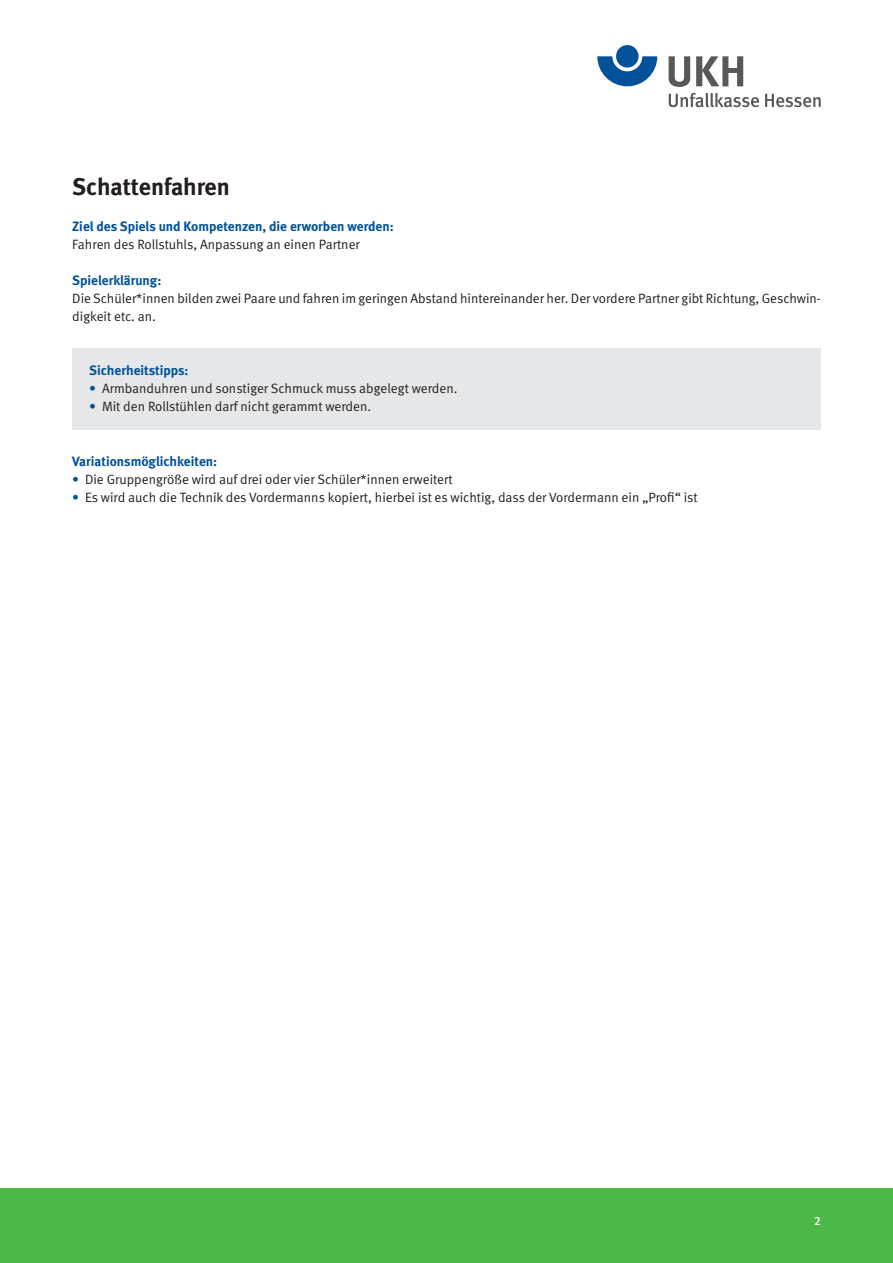
<style>
.page{position:relative;width:893px;height:1263px;background:#fff}
.page>*{position:absolute;margin:0;border:0;box-sizing:border-box;transform-origin:0 0}
.t1{font:700 24px "DGUV Meta";color:#231f20}
.t2{font:13.5px/18px "DGUV Meta";color:#231f20}
.t3{font:700 13.5px "DGUV Meta";color:#01519b}
.t4{font:500 12px "DGUV Meta";color:#fff}
.s1{color:#01519b}
</style>
<div class="page">
<svg style="left:597px;top:56px;width:60px;height:30px"></svg>
<div style="left:616px;top:45px;width:23px;height:23px;background:#01519b;border-radius:50%"></div>
<svg style="left:669px;top:56px;width:21px;height:31px"></svg>
<svg style="left:696px;top:56px;width:47px;height:30px"></svg>
<svg style="left:669px;top:93px;width:90px;height:14px"></svg>
<svg style="left:765px;top:94px;width:56px;height:13px"></svg>
<div style="left:0;top:1188px;width:893px;height:75px;background:#4cb848"></div>
<div style="left:72px;top:348px;width:749px;height:81px;background:#e6e7e9"></div>
<h1 class="t1" style="left:72px;top:172px;width:159px">Schattenfahren</h1>
<p class="t3" style="left:72px;top:218px;width:323px">Ziel des Spiels und Kompetenzen, die erworben werden:</p>
<p class="t2" style="left:72px;top:235px;width:289px">Fahren des Rollstuhls, Anpassung an einen Partner</p>
<p class="t3" style="left:72px;top:272px;width:91px">Spielerklärung:</p>
<p class="t2" style="left:72px;top:290px;width:750px">Die Schüler*innen bilden zwei Paare und fahren im geringen Abstand hintereinander her. Der vordere Partner gibt Richtung, Geschwin&shy;digkeit etc. an.</p>
<p class="t3" style="left:89px;top:363px;width:101px">Sicherheitstipps:</p>
<p class="t2" style="left:89px;top:380px;width:370px"><span class="s1">•</span> Armbanduhren und sonstiger Schmuck muss abgelegt werden.</p>
<p class="t2" style="left:89px;top:398px;width:283px"><span class="s1">•</span> Mit den Rollstühlen darf nicht gerammt werden.</p>
<p class="t3" style="left:72px;top:453px;width:146px">Variationsmöglichkeiten:</p>
<p class="t2" style="left:72px;top:470px;width:382px"><span class="s1">•</span> Die Gruppengröße wird auf drei oder vier Schüler*innen erweitert</p>
<p class="t2" style="left:72px;top:488px;width:627px"><span class="s1">•</span> Es wird auch die Technik des Vordermanns kopiert, hierbei ist es wichtig, dass der Vordermann ein „Profi“ ist</p>
<p class="t4" style="left:814px;top:1213px;width:8px">2</p>
</div>
